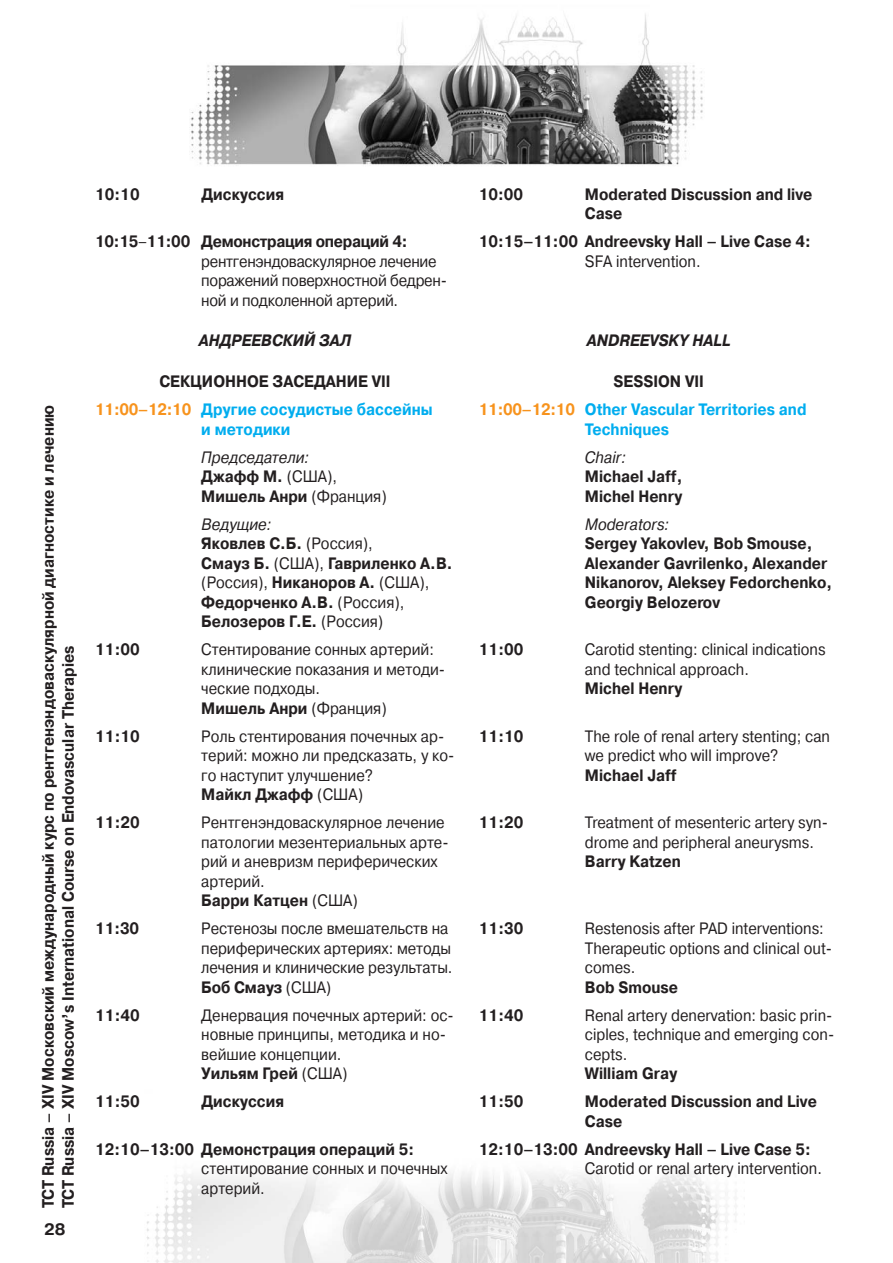
<style>
.page{position:relative;width:893px;height:1263px;background:#fff}
.page>*{position:absolute;margin:0;border:0;box-sizing:border-box;transform-origin:0 0}
.t1{font:16.5px/19.5px "Pragmatica C";color:#231f20;scale:.9 1}
.t2{font:700 16.5px/19.5px "Pragmatica C";color:#231f20;scale:.9 1}
.t3{font:700 16.5px/28px "Pragmatica C";color:#00adef;scale:.9 1}
.t4{font:italic 700 16.5px "Pragmatica C";color:#231f20;scale:.9 1}
.t5{font:italic 16.5px "Pragmatica C";color:#231f20;scale:.9 1}
.t6{font:700 16.5px "Pragmatica C";color:#231f20}
.s1{font-weight:700}
.s2{color:#231f20}
.s3{color:#f7931d}
.s4{font-weight:400;font-style:italic}
.s5{font-weight:400}
</style>
<div class="page">
<img style="left:190px;top:14px;width:513px;height:152px">
<img style="left:147px;top:1171px;width:590px;height:92px">
<p class="t2" style="left:40px;top:1208px;width:894px;rotate:-90deg">TCT Russia – XIV Московский международный курс по рентгенэндоваскулярной диагностике и лечению<br>TCT Russia – XIV Moscow’s International Course on Endovascular Therapies</p>
<p class="t6" style="left:44px;top:1224px;width:23px">28</p>
<p class="t2" style="left:95px;top:186px;width:51px">10:10</p>
<p class="t2" style="left:201px;top:186px;width:93px">Дискуссия</p>
<p class="t1" style="left:201px;top:233px;width:274px;text-indent:-106px"><span class="s1">10:15</span>–<span class="s1">11:00 Демонстрация операций 4: </span>рентгенэндоваскулярное лечение поражений поверхностной бедрен&shy;ной и подколенной артерий.</p>
<p class="t4" style="left:199px;top:335px;width:171px">АНДРЕЕВСКИЙ ЗАЛ</p>
<p class="t3" style="left:95px;top:369px;width:377px;text-indent:64px"><span class="s2">СЕКЦИОННОЕ ЗАСЕДАНИЕ VII<br></span><span class="s3">11:00–12:10</span> Другие сосудистые бассейны</p>
<p class="t3" style="left:201px;top:417px;width:100px">и методики</p>
<p class="t2" style="left:201px;top:449px;width:207px"><span class="s4">Председатели:<br></span>Джафф М. <span class="s5">(США),<br></span>Мишель Анри <span class="s5">(Франция)</span></p>
<p class="t2" style="left:201px;top:516px;width:280px"><span class="s4">Ведущие:<br></span>Яковлев С.Б. <span class="s5">(Россия),<br></span>Смауз Б. <span class="s5">(США),</span> Гавриленко А.В. <span class="s5">(Россия),</span> Никаноров А. <span class="s5">(США),<br></span>Федорченко А.В. <span class="s5">(Россия),<br></span>Белозеров Г.Е. <span class="s5">(Россия)</span></p>
<p class="t2" style="left:95px;top:641px;width:51px">11:00</p>
<p class="t1" style="left:201px;top:641px;width:272px">Стентирование сонных артерий: клинические показания и методи&shy;ческие подходы.<br><span class="s1">Мишель Анри</span> (Франция)</p>
<p class="t2" style="left:95px;top:728px;width:51px">11:10</p>
<p class="t1" style="left:201px;top:728px;width:283px">Роль стентирования почечных ар&shy;терий: можно ли предсказать, у ко&shy;го наступит улучшение?<br><span class="s1">Майкл Джафф</span> (США)</p>
<p class="t2" style="left:95px;top:814px;width:51px">11:20</p>
<p class="t1" style="left:201px;top:814px;width:276px">Рентгенэндоваскулярное лечение патологии мезентериальных арте&shy;рий и аневризм периферических артерий.<br><span class="s1">Барри Катцен</span> (США)</p>
<p class="t2" style="left:95px;top:920px;width:51px">11:30</p>
<p class="t1" style="left:201px;top:920px;width:280px">Рестенозы после вмешательств на периферических артериях: методы лечения и клинические результаты.<br><span class="s1">Боб Смауз</span> (США)</p>
<p class="t2" style="left:95px;top:1007px;width:51px">11:40</p>
<p class="t1" style="left:201px;top:1007px;width:282px">Денервация почечных артерий: ос&shy;новные принципы, методика и но&shy;вейшие концепции.<br><span class="s1">Уильям Грей</span> (США)</p>
<p class="t2" style="left:95px;top:1093px;width:51px">11:50</p>
<p class="t2" style="left:201px;top:1093px;width:93px">Дискуссия</p>
<p class="t2" style="left:95px;top:1141px;width:356px">12:10–13:00 Демонстрация операций 5:</p>
<p class="t1" style="left:201px;top:1160px;width:275px">стентирование сонных и почечных артерий.</p>
<p class="t2" style="left:478px;top:186px;width:51px">10:00</p>
<p class="t2" style="left:585px;top:186px;width:254px">Moderated Discussion and live<br>Case</p>
<p class="t2" style="left:479px;top:233px;width:370px">10:15–11:00 Andreevsky Hall – Live Case 4:</p>
<p class="t1" style="left:585px;top:253px;width:130px">SFA intervention.</p>
<p class="t4" style="left:586px;top:335px;width:161px">ANDREEVSKY HALL</p>
<p class="t3" style="left:479px;top:369px;width:366px;text-indent:135px"><span class="s2">SESSION VII<br></span><span class="s3">11:00–12:10</span> Other Vascular Territories and</p>
<p class="t3" style="left:585px;top:417px;width:95px">Techniques</p>
<p class="t5" style="left:585px;top:451px;width:47px">Chair:</p>
<p class="t2" style="left:585px;top:468px;width:110px">Michael Jaff,<br>Michel Henry</p>
<p class="t5" style="left:585px;top:518px;width:95px">Moderators:</p>
<p class="t2" style="left:585px;top:535px;width:276px">Sergey Yakovlev, Bob Smouse,<br>Alexander Gavrilenko, Alexander<br>Nikanorov, Aleksey Fedorchenko,<br>Georgiy Belozerov</p>
<p class="t2" style="left:479px;top:641px;width:51px">11:00</p>
<p class="t1" style="left:585px;top:641px;width:269px">Carotid stenting: clinical indications and technical approach.</p>
<p class="t2" style="left:585px;top:680px;width:110px">Michel Henry</p>
<p class="t2" style="left:479px;top:728px;width:51px">11:10</p>
<p class="t1" style="left:585px;top:728px;width:274px">The role of renal artery stenting; can we predict who will improve?</p>
<p class="t2" style="left:585px;top:767px;width:103px">Michael Jaff</p>
<p class="t2" style="left:479px;top:814px;width:51px">11:20</p>
<p class="t1" style="left:585px;top:814px;width:271px">Treatment of mesenteric artery syn&shy;drome and peripheral aneurysms.</p>
<p class="t2" style="left:585px;top:853px;width:108px">Barry Katzen</p>
<p class="t2" style="left:479px;top:920px;width:51px">11:30</p>
<p class="t1" style="left:585px;top:920px;width:276px">Restenosis after PAD interventions:<br>Therapeutic options and clinical out&shy;comes.</p>
<p class="t2" style="left:585px;top:979px;width:105px">Bob Smouse</p>
<p class="t2" style="left:479px;top:1007px;width:51px">11:40</p>
<p class="t1" style="left:585px;top:1007px;width:278px;text-align:justify">Renal artery denervation: basic prin&shy;ciples, technique and emerging con&shy;cepts.</p>
<p class="t2" style="left:585px;top:1065px;width:104px">William Gray</p>
<p class="t2" style="left:479px;top:1093px;width:51px">11:50</p>
<p class="t2" style="left:585px;top:1093px;width:259px">Moderated Discussion and Live<br>Case</p>
<p class="t2" style="left:479px;top:1141px;width:370px">12:10–13:00 Andreevsky Hall – Live Case 5:</p>
<p class="t1" style="left:585px;top:1160px;width:265px">Carotid or renal artery intervention.</p>
</div>
